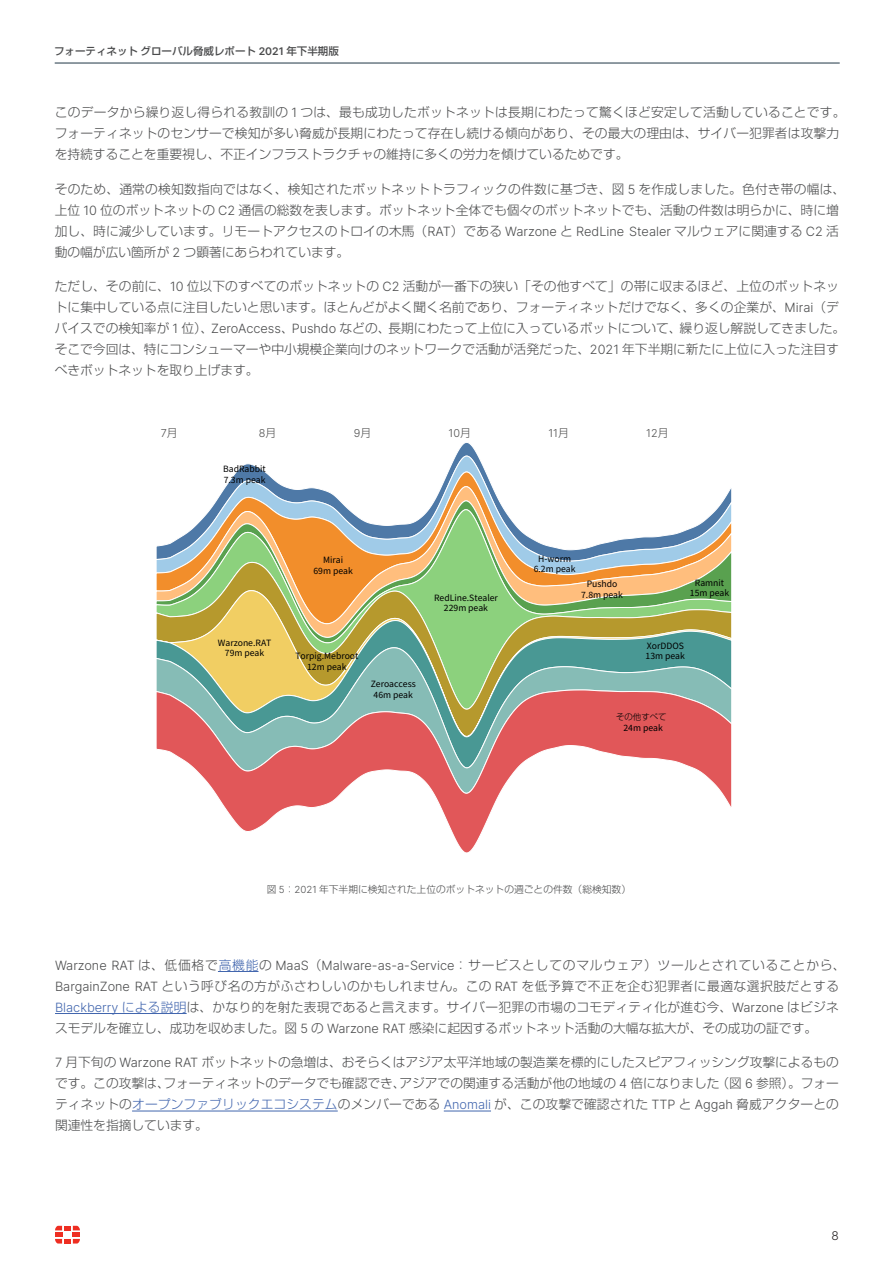
<style>
.page{position:relative;width:893px;height:1263px;background:#fff}
.page>*{position:absolute;margin:0;border:0;box-sizing:border-box;transform-origin:0 0}
.t1{font:300 12.75px/21px "Shin Go Pro";letter-spacing:.005em;color:#4b4c4d}
.t2{font:300 12px "Inter";color:#231f20}
.t3{font:300 10.8px "Inter";color:#4d4d4d}
.t4{font:500 10.5px "Shin Go Pro";color:#4b4c4d}
.t5{font:300 9.75px "Shin Go Pro";color:#4b4c4d}
.t6{font:9.6px/10.5px "Source Sans Pro";color:#000;text-align:center}
.t7{font:300 8.4px "Shin Go Pro";color:#000}
.s1{font-family:"Inter";font-weight:600}
.s2{font-family:"Inter"}
.s3{font-family:"Shin Go Pro"}
.s4{color:#4266ae}
.s5{font-family:"Inter";color:#4266ae}
</style>
<div class="page">
<hr style="left:55px;top:63px;width:785px;height:1px;background:#203746">
<svg style="left:55px;top:1226px;width:25px;height:17px"></svg>
<hr style="left:218px;top:971px;width:40px;height:1px;background:#4266ae">
<hr style="left:55px;top:1013px;width:132px;height:1px;background:#4266ae">
<hr style="left:132px;top:1111px;width:206px;height:1px;background:#4266ae">
<hr style="left:444px;top:1111px;width:47px;height:1px;background:#4266ae">
<svg style="left:237px;top:456px;width:249px;height:16px"></svg>
<svg style="left:226px;top:472px;width:266px;height:14px"></svg>
<svg style="left:216px;top:486px;width:516px;height:15px"></svg>
<svg style="left:211px;top:501px;width:521px;height:8px"></svg>
<svg style="left:156px;top:509px;width:576px;height:53px"></svg>
<svg style="left:156px;top:562px;width:576px;height:28px;background:#ccb46c"></svg>
<svg style="left:156px;top:590px;width:576px;height:30px;background:#b1bc6a"></svg>
<svg style="left:156px;top:620px;width:576px;height:27px;background:#a9b268"></svg>
<svg style="left:156px;top:647px;width:576px;height:43px;background:#91b58d"></svg>
<svg style="left:156px;top:690px;width:576px;height:163px"></svg>
<p class="t4" style="left:54px;top:42px;width:286px">フォーティネットグローバル脅威レポート <span class="s1">2021</span> 年下半期版</p>
<p class="t1" style="left:55px;top:100px;width:792px">このデータから繰り返し得られる教訓の <span class="s2">1</span> つは、最も成功したボットネットは長期にわたって驚くほど安定して活動していることです。フォーティネットのセンサーで検知が多い脅威が長期にわたって存在し続ける傾向があり、その最大の理由は、サイバー犯罪者は攻撃力を持続することを重要視し、不正インフラストラクチャの維持に多くの労力を傾けているためです。</p>
<p class="t1" style="left:55px;top:177px;width:792px">そのため、通常の検知数指向ではなく、検知されたボットネットトラフィックの件数に基づき、図 <span class="s2">5</span> を作成しました。色付き帯の幅は、上位 <span class="s2">10</span> 位のボットネットの <span class="s2">C2</span> 通信の総数を表します。ボットネット全体でも個々のボットネットでも、活動の件数は明らかに、時に増加し、時に減少しています。リモートアクセスのトロイの木馬（<span class="s2">RAT</span>）である <span class="s2">Warzone</span> と <span class="s2">RedLine Stealer</span> マルウェアに関連する <span class="s2">C2</span> 活動の幅が広い箇所が <span class="s2">2</span> つ顕著にあらわれています。</p>
<p class="t1" style="left:55px;top:274px;width:792px">ただし、その前に、<span class="s2">10</span> 位以下のすべてのボットネットの <span class="s2">C2</span> 活動が一番下の狭い「その他すべて」の帯に収まるほど、上位のボットネットに集中している点に注目したいと思います。ほとんどがよく聞く名前であり、フォーティネットだけでなく、多くの企業が、<span class="s2">Mirai</span>（デバイスでの検知率が <span class="s2">1</span> 位）、<span class="s2">ZeroAccess</span>、<span class="s2">Pushdo</span> などの、長期にわたって上位に入っているボットについて、繰り返し解説してきました。そこで今回は、特にコンシューマーや中小規模企業向けのネットワークで活動が活発だった、<span class="s2">2021</span> 年下半期に新たに上位に入った注目すべきボットネットを取り上げます。</p>
<p class="t3" style="left:161px;top:425px;width:18px">7<span class="s3">月</span></p>
<p class="t3" style="left:259px;top:425px;width:19px">8<span class="s3">月</span></p>
<p class="t3" style="left:354px;top:425px;width:19px">9<span class="s3">月</span></p>
<p class="t3" style="left:449px;top:425px;width:24px">10<span class="s3">月</span></p>
<p class="t3" style="left:548px;top:425px;width:22px">11<span class="s3">月</span></p>
<p class="t3" style="left:646px;top:425px;width:24px">12<span class="s3">月</span></p>
<p class="t6" style="left:223px;top:464px;width:44px;text-align:left">BadRabbit<br>7.3m peak</p>
<p class="t6" style="left:313px;top:555px;width:41px">Mirai<br>69m peak</p>
<p class="t6" style="left:434px;top:593px;width:65px">RedLine.Stealer<br>229m peak</p>
<p class="t6" style="left:534px;top:554px;width:43px">H-worm<br>6.2m peak</p>
<p class="t6" style="left:581px;top:579px;width:43px">Pushdo<br>7.8m peak</p>
<p class="t6" style="left:690px;top:578px;width:41px">Ramnit<br>15m peak</p>
<p class="t6" style="left:218px;top:637px;width:55px">Warzone.RAT<br>79m peak</p>
<p class="t6" style="left:646px;top:640px;width:41px;text-align:left">XorDDOS<br>13m peak</p>
<p class="t6" style="left:371px;top:679px;width:47px;text-align:left">Zeroaccess<br>46m peak</p>
<p class="t7" style="left:616px;top:710px;width:52px">その他すべて</p>
<p class="t6" style="left:623px;top:723px;width:41px">24m peak</p>
<p class="t6" style="left:295px;top:651px;width:65px">Torpig.Mebroot<br>12m peak</p>
<p class="t5" style="left:267px;top:882px;width:366px">図 <span class="s2">5</span>：<span class="s2">2021</span> 年下半期に検知された上位のボットネットの週ごとの件数（総検知数）</p>
<p class="t1" style="left:55px;top:953px;width:792px"><span class="s2">Warzone RAT</span> は、低価格で<span class="s4">高機能</span>の <span class="s2">MaaS</span>（<span class="s2">Malware-as-a-Service</span>：サービスとしてのマルウェア）ツールとされていることから、<span class="s2">BargainZone RAT</span> という呼び名の方がふさわしいのかもしれません。この <span class="s2">RAT</span> を低予算で不正を企む犯罪者に最適な選択肢だとする<span class="s5">Blackberry</span> <span class="s4">による説明</span>は、かなり的を射た表現であると言えます。サイバー犯罪の市場のコモディティ化が進む今、<span class="s2">Warzone</span> はビジネスモデルを確立し、成功を収めました。図 <span class="s2">5</span> の <span class="s2">Warzone RAT</span> 感染に起因するボットネット活動の大幅な拡大が、その成功の証です。</p>
<p class="t1" style="left:55px;top:1050px;width:785px;text-align:justify"><span class="s2">7</span> 月下旬の <span class="s2">Warzone RAT</span> ボットネットの急増は、おそらくはアジア太平洋地域の製造業を標的にしたスピアフィッシング攻撃によるものです。この攻撃は、フォーティネットのデータでも確認でき、アジアでの関連する活動が他の地域の <span class="s2">4</span> 倍になりました（図 <span class="s2">6</span> 参照）。フォーティネットの<span class="s4">オープンファブリックエコシステム</span>のメンバーである <span class="s5">Anomali</span> が、この攻撃で確認された <span class="s2">TTP</span> と <span class="s2">Aggah</span> 脅威アクターとの関連性を指摘しています。</p>
<p class="t2" style="left:832px;top:1227px;width:9px">8</p>
</div>
